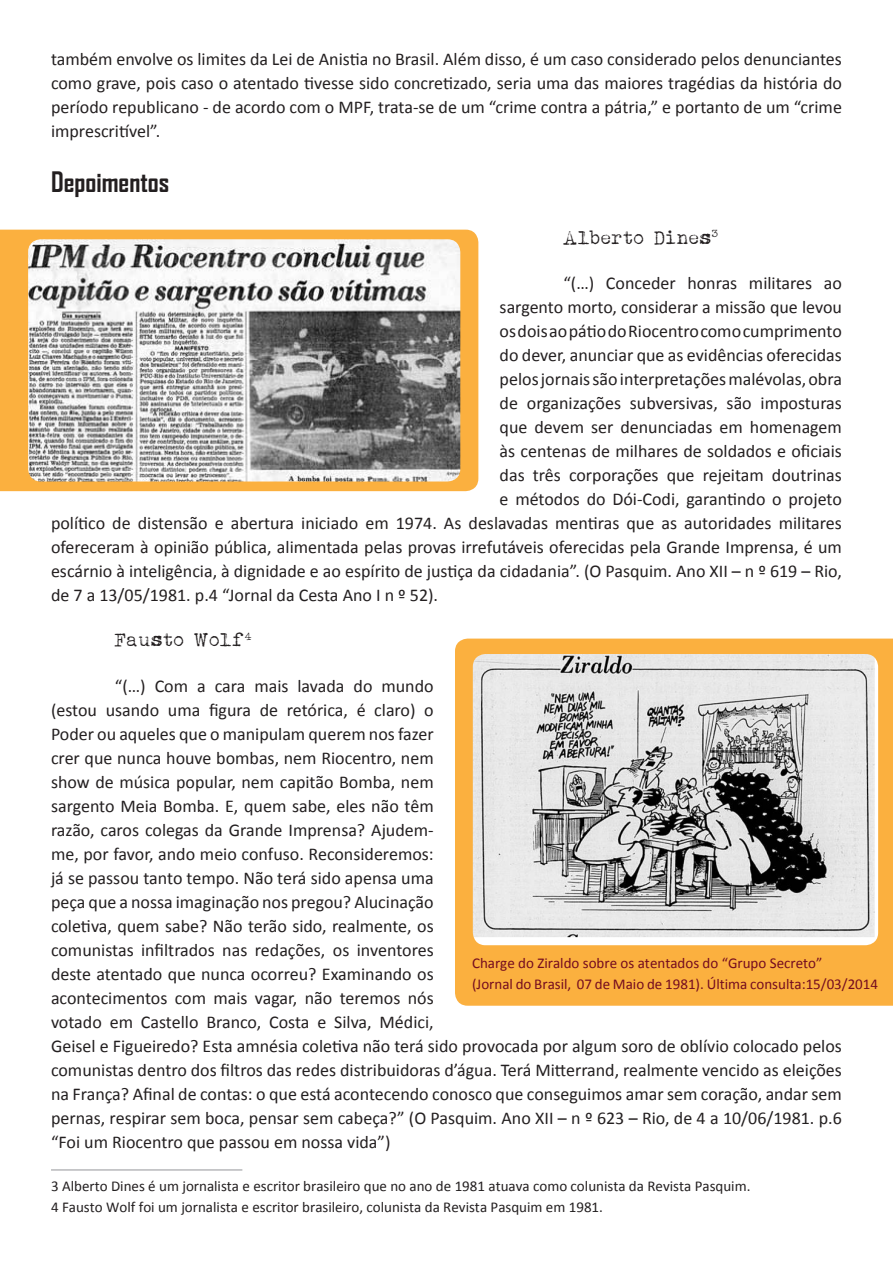
<style>
.page{position:relative;width:893px;height:1263px;background:#fff}
.page>*{position:absolute;margin:0;border:0;box-sizing:border-box;transform-origin:0 0}
.Item{font:700 27px "Agency FB";color:#231f20}
.Corpo_Texto{font:19.5px "Albertsthal Typewriter";color:#231f20}
.Corpo_Texto-2{font:18px/24px "Calibri";color:#231f20;text-align:justify}
.Nota_de_rodapé{font:15px "Calibri";color:#231f20}
.Nota_de_rodapé-2{font:15px "Calibri";color:#740c1f}
</style>
<div class="page">
<hr style="left:51px;top:1169px;width:191px;height:1px;background:#939598">
<div style="left:455px;top:639px;width:438px;height:367px;background:#fbb03f"></div>
<img style="left:473px;top:654px;width:405px;height:291px">
<div style="left:0;top:230px;width:478px;height:261px;background:#fbb03f"></div>
<img style="left:28px;top:239px;width:432px;height:242px">
<p class="Corpo_Texto-2" style="left:51px;top:46px;width:792px">também envolve os limites da Lei de Anistia no Brasil. Além disso, é um caso considerado pelos denunciantes como grave, pois caso o atentado tivesse sido concretizado, seria uma das maiores tragédias da história do período republicano - de acordo com o MPF, trata-se de um “crime contra a pátria,” e portanto de um “crime imprescritível”.</p>
<p class="Item" style="left:51px;top:165px;width:120px">Depoimentos</p>
<p class="Corpo_Texto" style="left:563px;top:226px;width:157px">Alberto Dines<sup>3</sup></p>
<p class="Corpo_Texto-2" style="left:563px;top:270px;width:280px">“(…) Conceder honras militares ao</p>
<p class="Corpo_Texto-2" style="left:500px;top:294px;width:344px">sargento morto, considerar a missão que levou</p>
<p class="Corpo_Texto-2" style="left:500px;top:318px;width:344px">os dois ao pátio do Riocentro como cumprimento</p>
<p class="Corpo_Texto-2" style="left:500px;top:342px;width:344px">do dever, anunciar que as evidências oferecidas</p>
<p class="Corpo_Texto-2" style="left:500px;top:366px;width:344px">pelos jornais são interpretações malévolas, obra</p>
<p class="Corpo_Texto-2" style="left:500px;top:390px;width:344px">de organizações subversivas, são imposturas</p>
<p class="Corpo_Texto-2" style="left:500px;top:414px;width:344px">que devem ser denunciadas em homenagem</p>
<p class="Corpo_Texto-2" style="left:500px;top:438px;width:344px">às centenas de milhares de soldados e oficiais</p>
<p class="Corpo_Texto-2" style="left:500px;top:462px;width:344px">das três corporações que rejeitam doutrinas</p>
<p class="Corpo_Texto-2" style="left:500px;top:486px;width:344px">e métodos do Dói-Codi, garantindo o projeto</p>
<p class="Corpo_Texto-2" style="left:51px;top:510px;width:792px">político de distensão e abertura iniciado em 1974. As deslavadas mentiras que as autoridades militares</p>
<p class="Corpo_Texto-2" style="left:51px;top:534px;width:792px">ofereceram à opinião pública, alimentada pelas provas irrefutáveis oferecidas pela Grande Imprensa, é um</p>
<p class="Corpo_Texto-2" style="left:51px;top:558px;width:792px">escárnio à inteligência, à dignidade e ao espírito de justiça da cidadania”. (O Pasquim. Ano XII – n º 619 – Rio,</p>
<p class="Corpo_Texto-2" style="left:51px;top:582px;width:389px">de 7 a 13/05/1981. p.4 “Jornal da Cesta Ano I n º 52).</p>
<p class="Corpo_Texto" style="left:115px;top:629px;width:139px">Fausto Wolf<sup>4</sup></p>
<p class="Corpo_Texto-2" style="left:51px;top:673px;width:792px;text-align:left;text-indent:64px">“(…) Com a cara mais lavada do mundo<br>(estou usando uma figura de retórica, é claro) o<br>Poder ou aqueles que o manipulam querem nos fazer<br>crer que nunca houve bombas, nem Riocentro, nem<br>show de música popular, nem capitão Bomba, nem<br>sargento Meia Bomba. E, quem sabe, eles não têm<br>razão, caros colegas da Grande Imprensa? Ajudem-<br>me, por favor, ando meio confuso. Reconsideremos:<br>já se passou tanto tempo. Não terá sido apensa uma<br>peça que a nossa imaginação nos pregou? Alucinação<br>coletiva, quem sabe? Não terão sido, realmente, os<br>comunistas infiltrados nas redações, os inventores<br>deste atentado que nunca ocorreu? Examinando os<br>acontecimentos com mais vagar, não teremos nós<br>votado em Castello Branco, Costa e Silva, Médici,<br>Geisel e Figueiredo? Esta amnésia coletiva não terá sido provocada por algum soro de oblívio colocado pelos comunistas dentro dos filtros das redes distribuidoras d’água. Terá Mitterrand, realmente vencido as eleições na França? Afinal de contas: o que está acontecendo conosco que conseguimos amar sem coração, andar sem pernas, respirar sem boca, pensar sem cabeça?” (O Pasquim. Ano XII – n º 623 – Rio, de 4 a 10/06/1981. p.6 “Foi um Riocentro que passou em nossa vida”)</p>
<p class="Nota_de_rodapé" style="left:51px;top:1177px;width:701px">3 Alberto Dines é um jornalista e escritor brasileiro que no ano de 1981 atuava como colunista da Revista Pasquim.</p>
<p class="Nota_de_rodapé" style="left:51px;top:1198px;width:553px">4 Fausto Wolf foi um jornalista e escritor brasileiro, colunista da Revista Pasquim em 1981.</p>
<p class="Nota_de_rodapé-2" style="left:472px;top:954px;width:352px">Charge do Ziraldo sobre os atentados do “Grupo Secreto”</p>
<p class="Nota_de_rodapé-2" style="left:472px;top:975px;width:408px">(Jornal do Brasil, 07 de Maio de 1981). Última consulta:15/03/2014</p>
</div>
